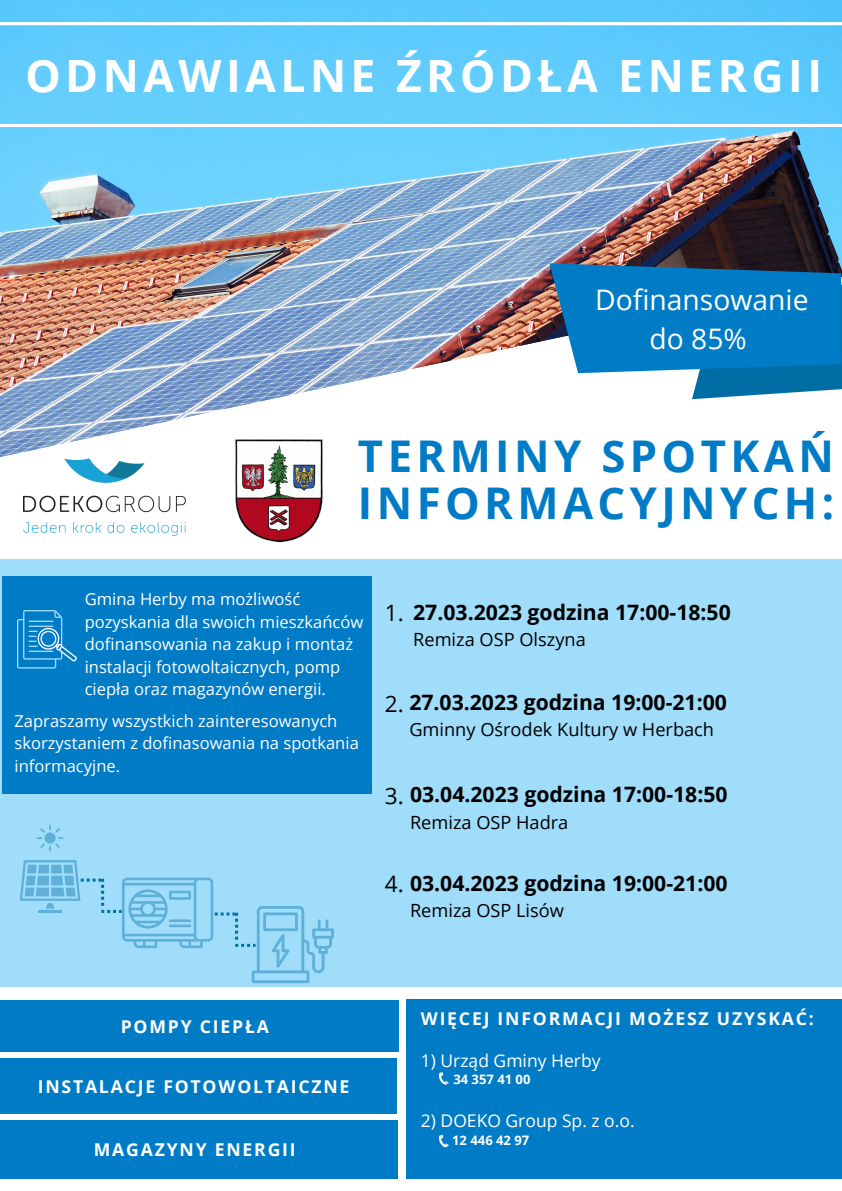
<style>
.page{position:relative;width:842px;height:1191px;background:#fff}
.page>*{position:absolute;margin:0;border:0;box-sizing:border-box;transform-origin:0 0}
.t1{font:700 44.5px "Open Sans";letter-spacing:.1em;color:#fff}
.t2{font:700 43.7px/46.6px "Open Sans";letter-spacing:.1em;color:#007bc6}
.t3{font:28.3px/39.2px "Open Sans";color:#fff;text-align:center}
.t4{font:700 21.2px "Open Sans";color:#000}
.t5{font:18.2px "Open Sans";color:#000}
.t6{font:700 17.7px "Open Sans";letter-spacing:.1em;color:#fff}
.t7{font:17.5px "Open Sans";color:#fff}
.t8{font:16.6px/22.5px "Open Sans";color:#fff}
.t9{font:700 13px "Open Sans";color:#fff}
.s1{font-weight:400;font-size:22.6px}
</style>
<div class="page">
<img style="left:0;top:0;width:842px;height:263px">
<img style="left:0;top:263px;width:694px;height:280px">
<svg style="left:0;top:22px;width:842px;height:105px;background:#69cefc"></svg>
<div style="left:0;top:999px;width:398px;height:52px;background:#007bc6"></div>
<div style="left:0;top:1057px;width:397px;height:56px;background:#007bc6"></div>
<div style="left:0;top:1119px;width:398px;height:59px;background:#007bc6"></div>
<div style="left:407px;top:999px;width:435px;height:179px;background:#007bc6"></div>
<img style="left:20px;top:456px;width:168px;height:87px">
<svg style="left:439px;top:1072px;width:10px;height:12px"></svg>
<svg style="left:439px;top:1134px;width:10px;height:13px"></svg>
<div style="left:0;top:558px;width:842px;height:428px;background:#9fddfa"></div>
<div style="left:2px;top:576px;width:370px;height:217px;background:#007bc6"></div>
<svg style="left:17px;top:610px;width:60px;height:58px"></svg>
<svg style="left:549px;top:263px;width:293px;height:136px;background:#2887c2"></svg>
<svg style="left:37px;top:824px;width:26px;height:27px"></svg>
<svg style="left:20px;top:860px;width:314px;height:123px"></svg>
<img style="left:235px;top:439px;width:88px;height:103px">
<h1 class="t1" style="left:25px;top:44px;width:798px">ODNAWIALNE ŹRÓDŁA ENERGII</h1>
<h3 class="t3" style="left:595px;top:279px;width:215px">Dofinansowanie do 85%</h3>
<h2 class="t2" style="left:358px;top:432px;width:478px">TERMINY SPOTKAŃ<br>INFORMACYJNYCH:</h2>
<p class="t8" style="left:85px;top:587px;width:280px">Gmina Herby ma możliwość pozyskania dla swoich mieszkańców dofinansowania na zakup i montaż instalacji fotowoltaicznych, pomp ciepła oraz magazynów energii.</p>
<p class="t8" style="left:14px;top:709px;width:346px">Zapraszamy wszystkich zainteresowanych skorzystaniem z dofinasowania na spotkania informacyjne.</p>
<p class="t4" style="left:385px;top:597px;width:347px"><span class="s1">1.</span> 27.03.2023 godzina 17:00-18:50</p>
<p class="t5" style="left:413px;top:626px;width:174px">Remiza OSP Olszyna</p>
<p class="t4" style="left:385px;top:687px;width:344px"><span class="s1">2.</span> 27.03.2023 godzina 19:00-21:00</p>
<p class="t5" style="left:409px;top:716px;width:306px">Gminny Ośrodek Kultury w Herbach</p>
<p class="t4" style="left:385px;top:779px;width:344px"><span class="s1">3.</span> 03.04.2023 godzina 17:00-18:50</p>
<p class="t5" style="left:410px;top:809px;width:160px">Remiza OSP Hadra</p>
<p class="t4" style="left:385px;top:868px;width:344px"><span class="s1">4.</span> 03.04.2023 godzina 19:00-21:00</p>
<p class="t5" style="left:410px;top:897px;width:156px">Remiza OSP Lisów</p>
<p class="t6" style="left:121px;top:1013px;width:150px">POMPY CIEPŁA</p>
<p class="t6" style="left:38px;top:1073px;width:313px">INSTALACJE FOTOWOLTAICZNE</p>
<p class="t6" style="left:94px;top:1137px;width:203px">MAGAZYNY ENERGII</p>
<p class="t6" style="left:421px;top:1005px;width:394px">WIĘCEJ INFORMACJI MOŻESZ UZYSKAĆ:</p>
<p class="t7" style="left:421px;top:1048px;width:181px">1) Urząd Gminy Herby</p>
<p class="t9" style="left:453px;top:1069px;width:79px">34 357 41 00</p>
<p class="t7" style="left:421px;top:1108px;width:215px">2) DOEKO Group Sp. z o.o.</p>
<p class="t9" style="left:452px;top:1131px;width:79px">12 446 42 97</p>
</div>
